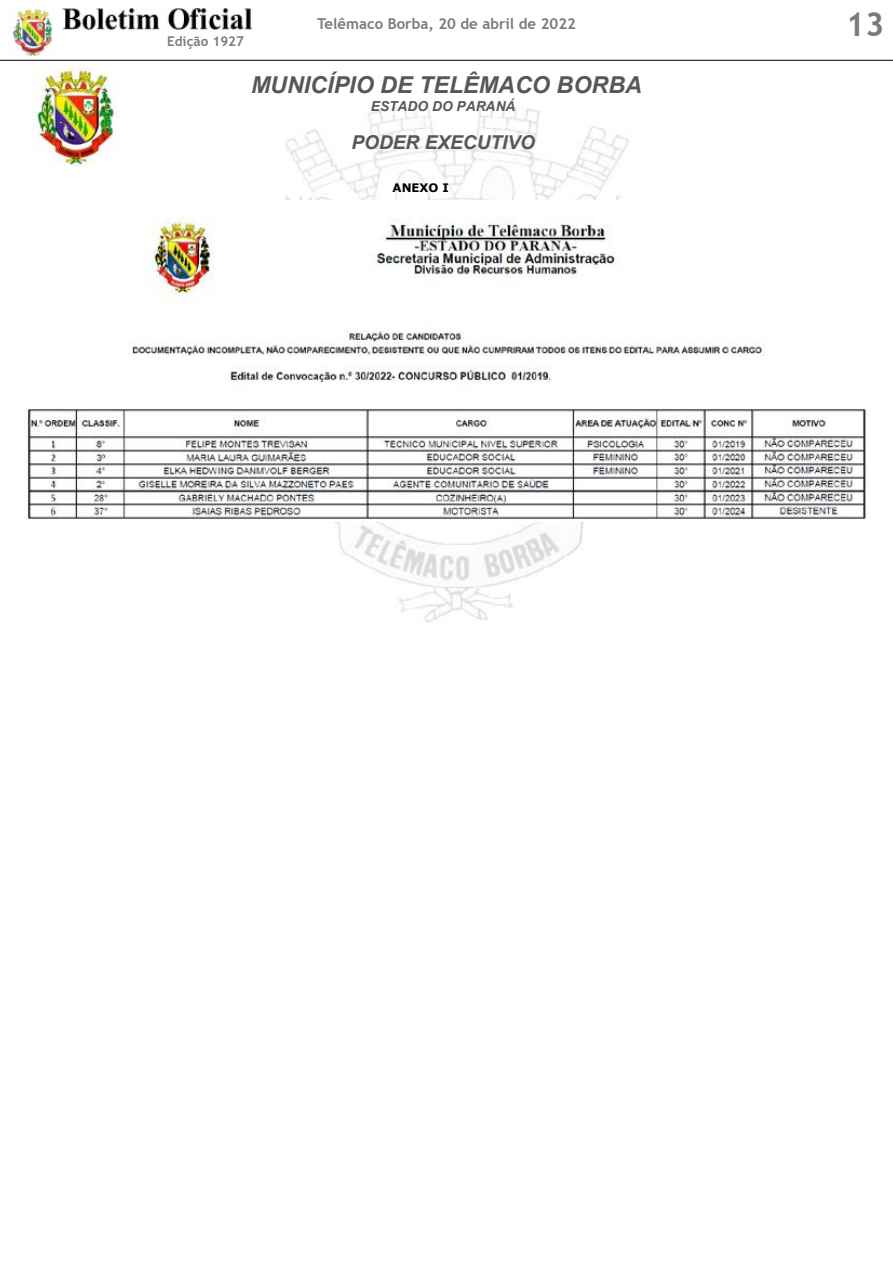
<style>
.page{position:relative;width:893px;height:1263px;background:#fff}
.page>*{position:absolute;margin:0;border:0;box-sizing:border-box;transform-origin:0 0}
.t1{font:700 33px "Trebuchet MS";color:#7c7b7b}
.t2{font:italic 700 23.25px "Arial";color:#575756}
.t3{font:italic 700 19.05px "Arial";color:#575756}
.t4{font:700 15px "Trebuchet MS";color:#7c7b7b}
.t5{font:italic 700 13.8px "Arial";color:#575756}
.t6{font:700 13.5px "Trebuchet MS";color:#7c7b7b}
.t7{font:700 11.7px "Verdana";color:#000}
</style>
<div class="page">
<img style="left:9px;top:9px;width:44px;height:47px">
<img style="left:62px;top:8px;width:191px;height:21px">
<hr style="left:0;top:60px;width:893px;height:1px;background:#000">
<img style="left:285px;top:104px;width:344px;height:519px">
<img style="left:33px;top:67px;width:85px;height:99px">
<img style="left:27px;top:201px;width:843px;height:320px">
<p class="t6" style="left:167px;top:33px;width:79px">Edição 1927</p>
<p class="t4" style="left:317px;top:14px;width:260px">Telêmaco Borba, 20 de abril de 2022</p>
<h1 class="t1" style="left:846px;top:3px;width:40px">13</h1>
<h2 class="t2" style="left:251px;top:70px;width:392px">MUNICÍPIO DE TELÊMACO BORBA</h2>
<p class="t5" style="left:371px;top:97px;width:146px">ESTADO DO PARANÁ</p>
<p class="t3" style="left:352px;top:130px;width:185px">PODER EXECUTIVO</p>
<p class="t7" style="left:393px;top:179px;width:58px">ANEXO I</p>
</div>
